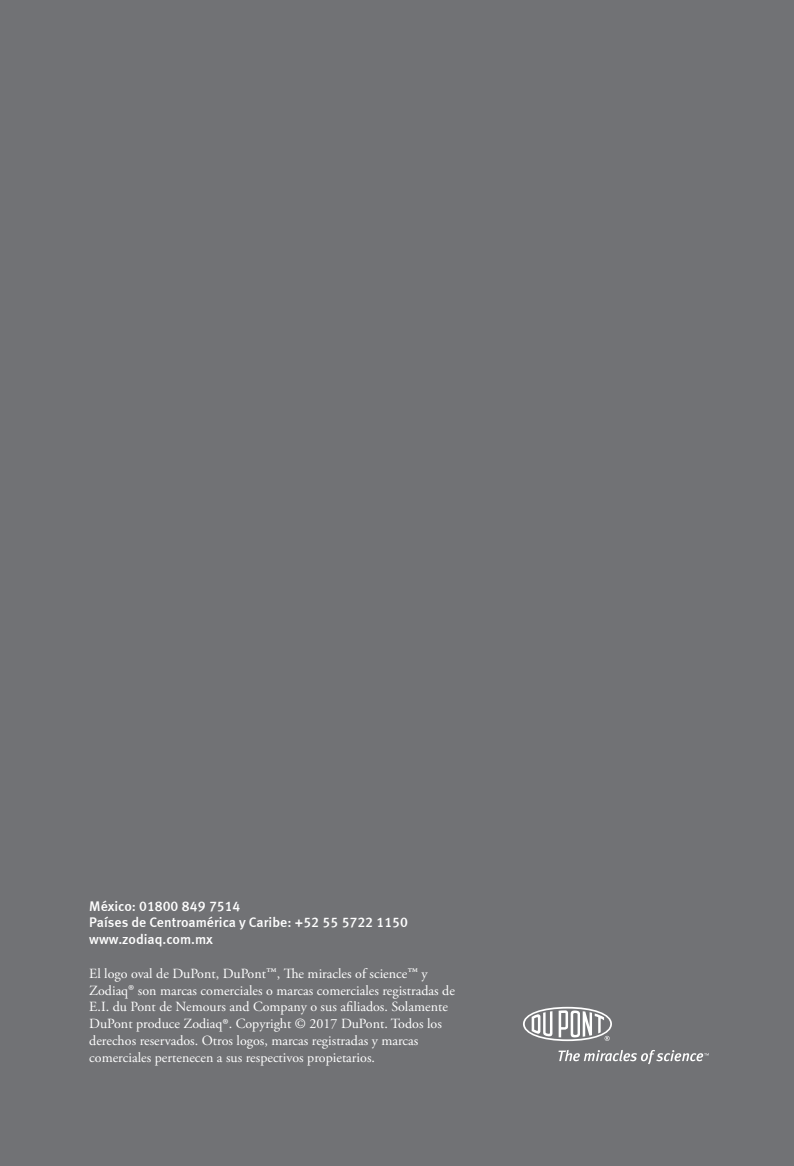
<style>
.page{position:relative;width:794px;height:1166px;background:#717275}
.page>*{position:absolute;margin:0;border:0;box-sizing:border-box;transform-origin:0 0}
.t1{font:14px/16.8px "Adobe Garamond Pro";color:#fff}
.t2{font:500 14px/16.8px "Meta";color:#fff}
.t3{font:14px "Meta Medium LF Caps";color:#fff}
.s1{font-family:"Meta";font-weight:500}
.s2{font-family:"Meta Medium LF Caps";font-weight:400}
.s3{font-size:19.25px}
</style>
<div class="page">
<svg style="left:523px;top:1007px;width:89px;height:34px"></svg>
<svg style="left:558px;top:1050px;width:151px;height:14px"></svg>
<p class="t3" style="left:89px;top:897px;width:153px"><span class="s1">México:</span> 01800 849 7514</p>
<p class="t2" style="left:89px;top:914px;width:320px">Países de Centroamérica y Caribe: <span class="s2">+52 55 5722 1150 </span>www.zodiaq.com.mx</p>
<p class="t1" style="left:89px;top:965px;width:367px">El logo oval de DuPont, DuPont<span class="s3">™</span>, The miracles of science<span class="s3">™</span> y Zodiaq<span class="s3">®</span> son marcas comerciales o marcas comerciales registradas de E.I. du Pont de Nemours and Company o sus afiliados. Solamente DuPont produce Zodiaq<span class="s3">®</span>. Copyright © 2017 DuPont. Todos los derechos reservados. Otros logos, marcas registradas y marcas comerciales pertenecen a sus respectivos propietarios.</p>
</div>
